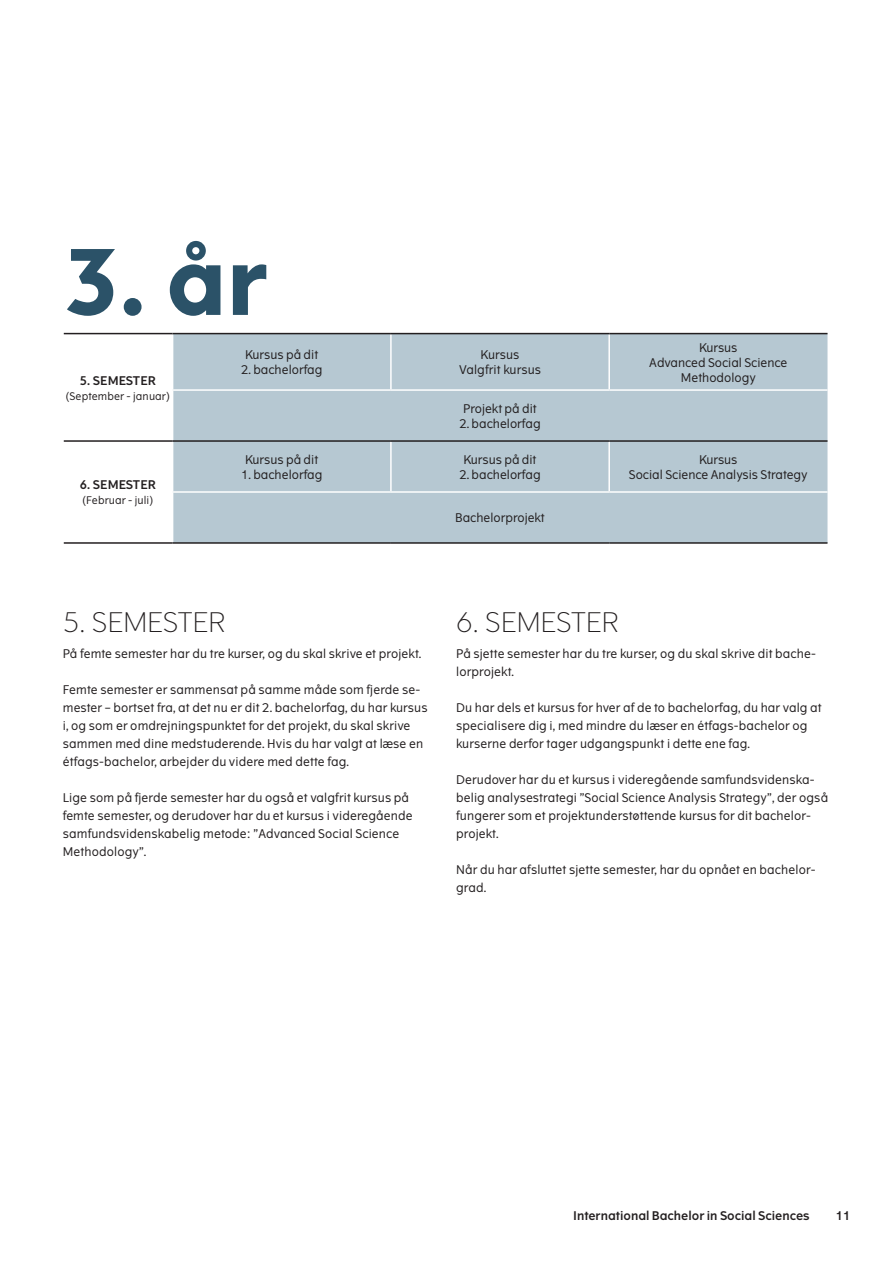
<style>
.page{position:relative;width:893px;height:1263px;background:#fff}
.page>*{position:absolute;margin:0;border:0;box-sizing:border-box;transform-origin:0 0}
.SKEMA_overskrift{font:700 90px "The Wave";color:#2b5268}
.Brødtekst{font:300 27px "The Wave";letter-spacing:.01em;color:#231f20}
.Brødtekst-2{font:12px/18px "The Wave";letter-spacing:.01em;color:#231f20}
.SKEMA_brødtekst{font:12px/15px "The Wave";color:#231f20;text-align:center}
.SKEMA_semester{font:12px "The Wave D Bd";color:#231f20}
.SKEMA_semester-2{font:10.5px "The Wave";letter-spacing:.01em;color:#231f20}
</style>
<div class="page">
<div style="left:173px;top:334px;width:654px;height:208px;background:#b6c8d2"></div>
<hr style="left:390px;top:334px;width:2px;height:55px;background:#fff">
<hr style="left:608px;top:334px;width:2px;height:55px;background:#fff">
<hr style="left:172px;top:389px;width:219px;height:2px;background:#fff">
<hr style="left:391px;top:389px;width:218px;height:2px;background:#fff">
<hr style="left:609px;top:389px;width:218px;height:2px;background:#fff">
<hr style="left:390px;top:442px;width:2px;height:49px;background:#fff">
<hr style="left:608px;top:442px;width:2px;height:49px;background:#fff">
<hr style="left:172px;top:491px;width:219px;height:2px;background:#fff">
<hr style="left:391px;top:491px;width:218px;height:2px;background:#fff">
<hr style="left:609px;top:491px;width:218px;height:2px;background:#fff">
<hr style="left:173px;top:440px;width:218px;height:2px;background:#231f20">
<hr style="left:391px;top:440px;width:218px;height:2px;background:#231f20">
<hr style="left:609px;top:440px;width:218px;height:2px;background:#231f20">
<hr style="left:64px;top:440px;width:109px;height:2px;background:#231f20">
<hr style="left:64px;top:333px;width:109px;height:1px;background:#231f20">
<hr style="left:173px;top:333px;width:218px;height:1px;background:#231f20">
<hr style="left:391px;top:333px;width:218px;height:1px;background:#231f20">
<hr style="left:609px;top:333px;width:218px;height:1px;background:#231f20">
<hr style="left:64px;top:542px;width:109px;height:2px;background:#231f20">
<hr style="left:173px;top:542px;width:218px;height:2px;background:#231f20">
<hr style="left:391px;top:542px;width:218px;height:2px;background:#231f20">
<hr style="left:609px;top:542px;width:218px;height:2px;background:#231f20">
<p class="SKEMA_overskrift" style="left:64px;top:225px;width:206px">3. år</p>
<p class="SKEMA_semester" style="left:80px;top:373px;width:78px">5. SEMESTER</p>
<p class="SKEMA_semester-2" style="left:65px;top:389px;width:107px">(September - januar)</p>
<p class="SKEMA_semester" style="left:80px;top:477px;width:78px">6. SEMESTER</p>
<p class="SKEMA_semester-2" style="left:82px;top:494px;width:73px">(Februar - juli)</p>
<p class="SKEMA_brødtekst" style="left:245px;top:347px;width:74px">Kursus på dit</p>
<p class="SKEMA_brødtekst" style="left:241px;top:362px;width:83px">2. bachelorfag</p>
<p class="SKEMA_brødtekst" style="left:245px;top:452px;width:74px">Kursus på dit</p>
<p class="SKEMA_brødtekst" style="left:241px;top:467px;width:83px">1. bachelorfag</p>
<p class="SKEMA_brødtekst" style="left:481px;top:347px;width:40px">Kursus</p>
<p class="SKEMA_brødtekst" style="left:459px;top:362px;width:84px">Valgfrit kursus</p>
<p class="SKEMA_brødtekst" style="left:463px;top:401px;width:75px">Projekt på dit</p>
<p class="SKEMA_brødtekst" style="left:459px;top:416px;width:83px">2. bachelorfag</p>
<p class="SKEMA_brødtekst" style="left:464px;top:452px;width:74px">Kursus på dit</p>
<p class="SKEMA_brødtekst" style="left:459px;top:467px;width:83px">2. bachelorfag</p>
<p class="SKEMA_brødtekst" style="left:455px;top:510px;width:91px">Bachelorprojekt</p>
<p class="SKEMA_brødtekst" style="left:699px;top:340px;width:40px">Kursus</p>
<p class="SKEMA_brødtekst" style="left:649px;top:355px;width:140px">Advanced Social Science<br>Methodology</p>
<p class="SKEMA_brødtekst" style="left:699px;top:452px;width:40px">Kursus</p>
<p class="SKEMA_brødtekst" style="left:629px;top:467px;width:180px">Social Science Analysis Strategy</p>
<p class="Brødtekst" style="left:63px;top:605px;width:164px">5. SEMESTER</p>
<p class="Brødtekst-2" style="left:63px;top:644px;width:360px">På femte semester har du tre kurser, og du skal skrive et projekt.</p>
<p class="Brødtekst-2" style="left:63px;top:680px;width:366px">Femte semester er sammensat på samme måde som fjerde se&shy;mester – bortset fra, at det nu er dit 2. bachelorfag, du har kursus i, og som er omdrejningspunktet for det projekt, du skal skrive sammen med dine medstuderende. Hvis du har valgt at læse en étfags-bachelor, arbejder du videre med dette fag.</p>
<p class="Brødtekst-2" style="left:63px;top:788px;width:351px">Lige som på fjerde semester har du også et valgfrit kursus på femte semester, og derudover har du et kursus i videregående samfundsvidenskabelig metode: ”Advanced Social Science Methodology”.</p>
<p class="Brødtekst" style="left:456px;top:605px;width:164px">6. SEMESTER</p>
<p class="Brødtekst-2" style="left:456px;top:644px;width:361px">På sjette semester har du tre kurser, og du skal skrive dit bache&shy;lorprojekt.</p>
<p class="Brødtekst-2" style="left:456px;top:698px;width:367px">Du har dels et kursus for hver af de to bachelorfag, du har valg at specialisere dig i, med mindre du læser en étfags-bachelor og kurserne derfor tager udgangspunkt i dette ene fag.</p>
<p class="Brødtekst-2" style="left:456px;top:770px;width:374px">Derudover har du et kursus i videregående samfundsvidenska&shy;belig analysestrategi ”Social Science Analysis Strategy”, der også fungerer som et projektunderstøttende kursus for dit bachelor&shy;projekt.</p>
<p class="Brødtekst-2" style="left:456px;top:860px;width:361px">Når du har afsluttet sjette semester, har du opnået en bachelor&shy;grad.</p>
<p class="SKEMA_semester" style="left:573px;top:1208px;width:238px">International Bachelor in Social Sciences</p>
<p class="SKEMA_semester" style="left:836px;top:1208px;width:16px">11</p>
</div>
